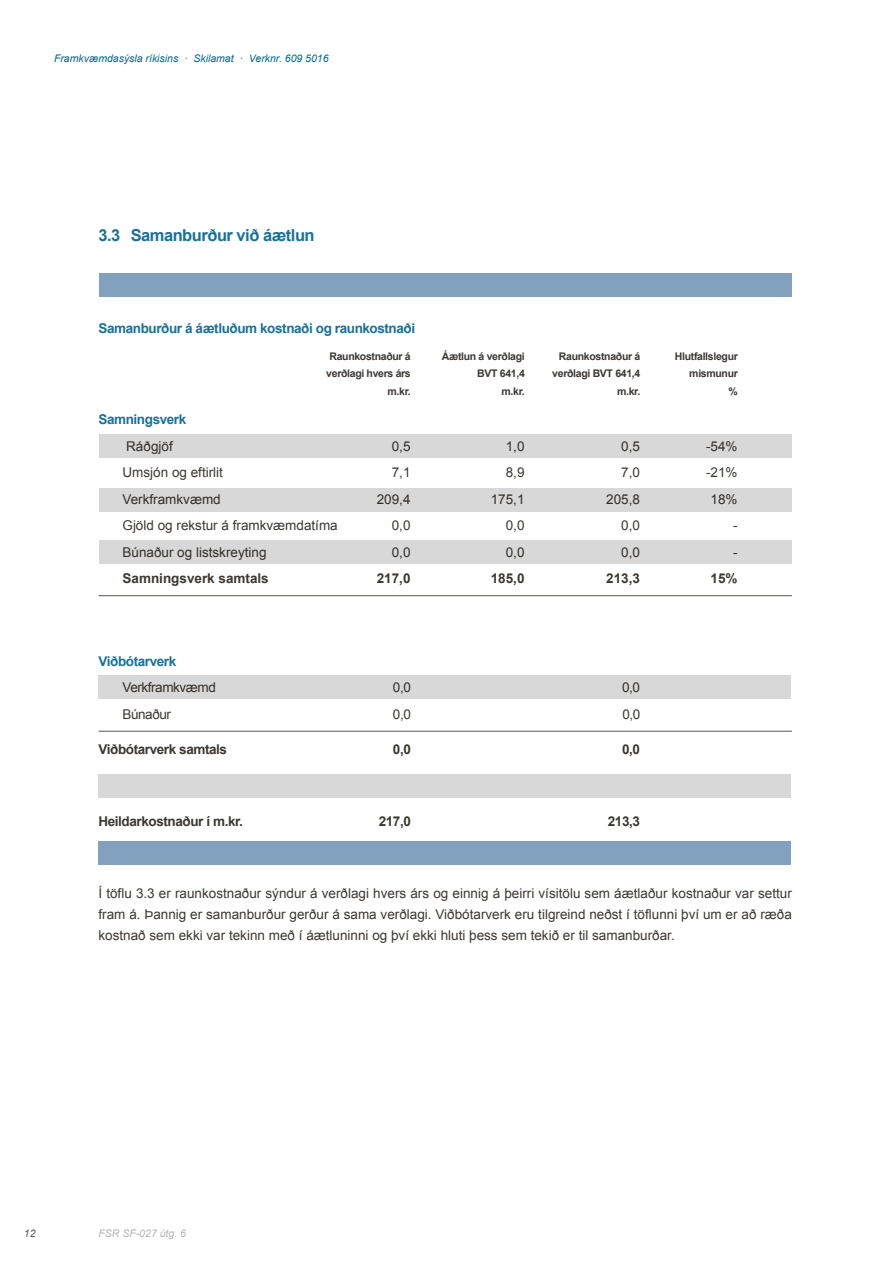
<style>
.page{position:relative;width:893px;height:1263px;background:#fff}
.page>*{position:absolute;margin:0;border:0;box-sizing:border-box;transform-origin:0 0}
.t1{font:700 16.5px "Arial";letter-spacing:-.03em;color:#18719a}
.t2{font:13.5px/21px "Arial";color:#3d3732;text-align:justify}
.t3{font:700 13.5px "Arial";letter-spacing:-.03em;color:#3d3732}
.t4{font:700 13.5px "Arial";letter-spacing:-.03em;color:#18719a}
.t5{font:13.5px "Arial";letter-spacing:-.03em;color:#3d3732}
.t6{font:700 13.5px "Arial";color:#3d3732}
.t7{font:700 10.5px "Arial";letter-spacing:-.03em;color:#3d3732}
.t8{font:italic 10.5px "Arial";color:#006892}
.t9{font:italic 10.5px "Arial";color:#b4b4b4}
.t10{font:italic 10.5px "Arial";color:#57514d}
</style>
<div class="page">
<div style="left:100px;top:273px;width:692px;height:24px;background:#82a1bf"></div>
<div style="left:98px;top:841px;width:692px;height:24px;background:#82a1bf"></div>
<div style="left:100px;top:434px;width:692px;height:24px;background:#d8d8d8"></div>
<div style="left:100px;top:488px;width:692px;height:24px;background:#d8d8d8"></div>
<div style="left:100px;top:540px;width:692px;height:24px;background:#d8d8d8"></div>
<div style="left:99px;top:675px;width:692px;height:24px;background:#d8d8d8"></div>
<div style="left:99px;top:774px;width:692px;height:24px;background:#d8d8d8"></div>
<hr style="left:98px;top:731px;width:694px;height:1px;background:#59544f">
<hr style="left:98px;top:595px;width:694px;height:1px;background:#59544f">
<p class="t8" style="left:54px;top:51px;width:276px">Framkvæmdasýsla ríkisins · Skilamat · Verknr. 609 5016</p>
<p class="t1" style="left:98px;top:224px;width:218px">3.3 Samanburður við áætlun</p>
<p class="t4" style="left:98px;top:319px;width:318px">Samanburður á áætluðum kostnaði og raunkostnaði</p>
<p class="t7" style="left:329px;top:349px;width:83px">Raunkostnaður á</p>
<p class="t7" style="left:442px;top:349px;width:85px">Áætlun á verðlagi</p>
<p class="t7" style="left:559px;top:349px;width:83px">Raunkostnaður á</p>
<p class="t7" style="left:675px;top:349px;width:65px">Hlutfallslegur</p>
<p class="t7" style="left:326px;top:366px;width:86px">verðlagi hvers árs</p>
<p class="t7" style="left:477px;top:366px;width:49px">BVT 641,4</p>
<p class="t7" style="left:552px;top:366px;width:90px">verðlagi BVT 641,4</p>
<p class="t7" style="left:689px;top:366px;width:50px">mismunur</p>
<p class="t7" style="left:388px;top:384px;width:25px">m.kr.</p>
<p class="t7" style="left:502px;top:384px;width:25px">m.kr.</p>
<p class="t7" style="left:617px;top:384px;width:25px">m.kr.</p>
<p class="t7" style="left:728px;top:384px;width:11px">%</p>
<p class="t4" style="left:98px;top:410px;width:89px">Samningsverk</p>
<p class="t2" style="left:126px;top:435px;width:48px">Ráðgjöf</p>
<p class="t2" style="left:392px;top:435px;width:20px">0,5</p>
<p class="t2" style="left:506px;top:435px;width:20px">1,0</p>
<p class="t2" style="left:621px;top:435px;width:20px">0,5</p>
<p class="t2" style="left:706px;top:435px;width:33px">-54%</p>
<p class="t2" style="left:122px;top:462px;width:102px">Umsjón og eftirlit</p>
<p class="t2" style="left:392px;top:462px;width:20px">7,1</p>
<p class="t2" style="left:506px;top:462px;width:20px">8,9</p>
<p class="t2" style="left:621px;top:462px;width:20px">7,0</p>
<p class="t2" style="left:706px;top:462px;width:33px">-21%</p>
<p class="t2" style="left:122px;top:488px;width:100px">Verkframkvæmd</p>
<p class="t2" style="left:377px;top:488px;width:35px">209,4</p>
<p class="t2" style="left:491px;top:488px;width:35px">175,1</p>
<p class="t2" style="left:606px;top:488px;width:35px">205,8</p>
<p class="t2" style="left:710px;top:488px;width:29px">18%</p>
<p class="t2" style="left:122px;top:515px;width:217px">Gjöld og rekstur á framkvæmdatíma</p>
<p class="t2" style="left:392px;top:515px;width:20px">0,0</p>
<p class="t2" style="left:506px;top:515px;width:20px">0,0</p>
<p class="t2" style="left:621px;top:515px;width:20px">0,0</p>
<p class="t2" style="left:733px;top:515px;width:6px">-</p>
<p class="t2" style="left:122px;top:541px;width:146px">Búnaður og listskreyting</p>
<p class="t2" style="left:392px;top:541px;width:20px">0,0</p>
<p class="t2" style="left:506px;top:541px;width:20px">0,0</p>
<p class="t2" style="left:621px;top:541px;width:20px">0,0</p>
<p class="t2" style="left:733px;top:541px;width:6px">-</p>
<p class="t6" style="left:122px;top:569px;width:148px">Samningsverk samtals</p>
<p class="t3" style="left:377px;top:569px;width:35px">217,0</p>
<p class="t3" style="left:491px;top:569px;width:35px">185,0</p>
<p class="t3" style="left:606px;top:569px;width:35px">213,3</p>
<p class="t3" style="left:710px;top:569px;width:29px">15%</p>
<p class="t4" style="left:98px;top:652px;width:79px">Viðbótarverk</p>
<p class="t5" style="left:122px;top:678px;width:95px">Verkframkvæmd</p>
<p class="t2" style="left:393px;top:677px;width:19px">0,0</p>
<p class="t2" style="left:622px;top:677px;width:19px">0,0</p>
<p class="t5" style="left:122px;top:705px;width:50px">Búnaður</p>
<p class="t2" style="left:393px;top:703px;width:19px">0,0</p>
<p class="t2" style="left:622px;top:703px;width:19px">0,0</p>
<p class="t3" style="left:98px;top:740px;width:130px">Viðbótarverk samtals</p>
<p class="t3" style="left:393px;top:740px;width:19px">0,0</p>
<p class="t3" style="left:622px;top:740px;width:19px">0,0</p>
<p class="t3" style="left:98px;top:812px;width:146px">Heildarkostnaður í m.kr.</p>
<p class="t3" style="left:379px;top:812px;width:34px">217,0</p>
<p class="t3" style="left:608px;top:812px;width:34px">213,3</p>
<p class="t2" style="left:98px;top:883px;width:695px">Í töflu 3.3 er raunkostnaður sýndur á verðlagi hvers árs og einnig á þeirri vísitölu sem áætlaður kostnaður var settur fram á. Þannig er samanburður gerður á sama verðlagi. Viðbótarverk eru tilgreind neðst í töflunni því um er að ræða kostnað sem ekki var tekinn með í áætluninni og því ekki hluti þess sem tekið er til samanburðar.</p>
<p class="t10" style="left:24px;top:1227px;width:13px">12</p>
<p class="t9" style="left:98px;top:1227px;width:89px">FSR SF-027 útg. 6</p>
</div>
